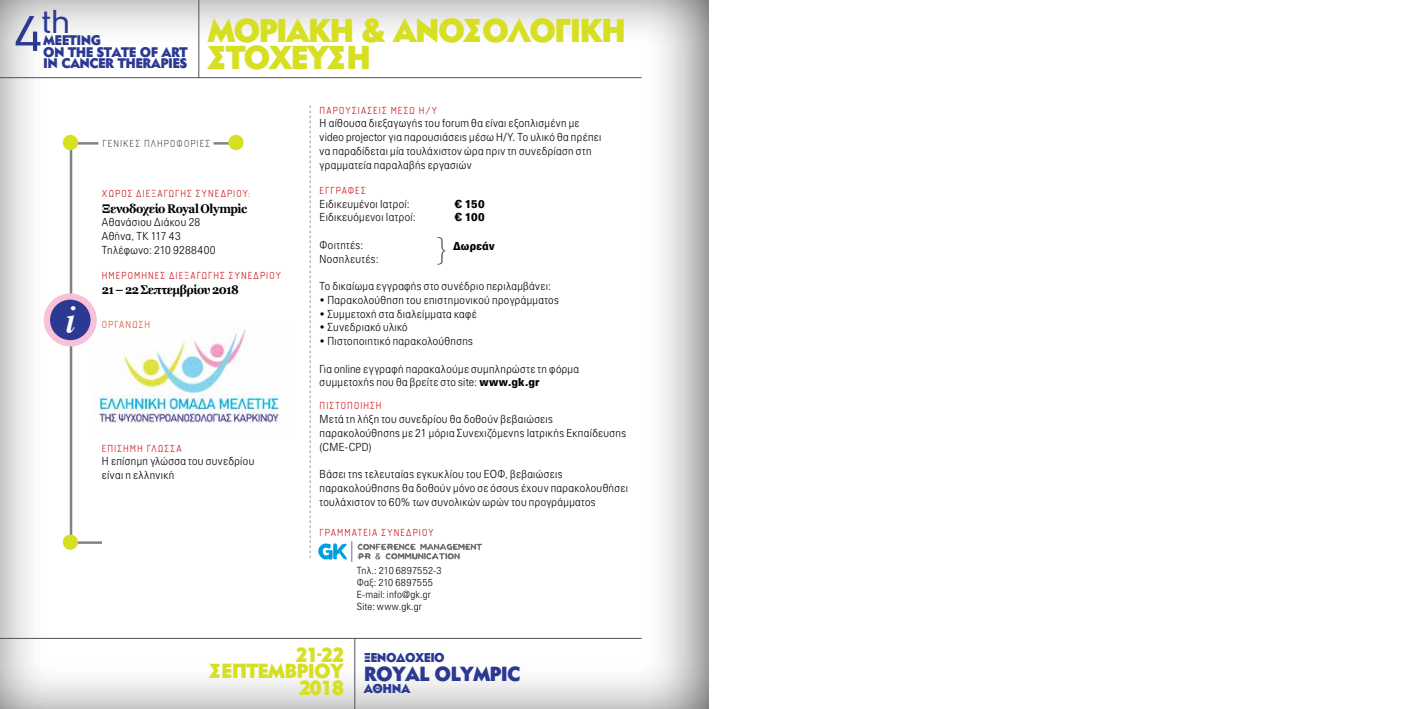
<style>
.page{position:relative;width:1418px;height:709px;background:#fff}
.page>*{position:absolute;margin:0;border:0;box-sizing:border-box;transform-origin:0 0}
.t1{font:italic 700 39.12px "Times";color:#fff;scale:.87 1}
.t2{font:32.62px/27.5px "CF Daphne";letter-spacing:-.06em;color:#d7df23}
.t3{font:32.38px "CF Din";color:#2b3992;scale:1.15 1}
.t4{font:100 31.75px "PF Paperback Extra";color:#000;scale:1.39 1}
.t5{font:20.12px/16.8px "CF Daphne";letter-spacing:-.04em;color:#d7df23;text-align:right}
.t6{font:20.12px "CF Daphne";letter-spacing:-.04em;color:#2b3992}
.t7{font:13.75px/11.4px "CF Daphne";letter-spacing:-.04em;color:#2b3992}
.t8{font:12.62px "CF Daphne";letter-spacing:-.04em;color:#2b3992}
.t9{font:700 12.5px "Georgia";letter-spacing:-.035em;color:#000;scale:.92 1}
.t10{font:300 11.25px/13.8px "PF Paperback";letter-spacing:.035em;color:#000}
.t11{font:900 11.25px "PF Paperback";letter-spacing:.01em;color:#000}
.t12{font:300 10.62px "PF Isotext";letter-spacing:.105em;color:#cb0e15}
.t13{font:300 10.62px "PF Isotext";letter-spacing:.105em;color:#4d4d4f}
.t14{font:300 10.62px "PF Isotext";color:#d85028}
.t15{font:300 10px/12.2px "PF Paperback";letter-spacing:.02em;color:#000}
.s1{font-size:49px}
.s2{font-weight:900}
</style>
<div class="page">
<div style="left:0;top:0;width:709px;height:709px;background:#000;opacity:.75"></div>
<svg style="left:310px;top:106px;width:1px;height:452px"></svg>
<svg style="left:318px;top:541px;width:164px;height:20px"></svg>
<hr style="left:77px;top:541px;width:25px;height:3px;background:#808285">
<hr style="left:70px;top:147px;width:2px;height:150px;background:#808285">
<hr style="left:77px;top:142px;width:21px;height:3px;background:#808285">
<hr style="left:213px;top:142px;width:18px;height:3px;background:#808285">
<hr style="left:70px;top:337px;width:2px;height:199px;background:#808285">
<svg style="left:47px;top:296px;width:47px;height:47px"></svg>
<div style="left:44px;top:293px;width:53px;height:53px;border:6px solid #f8c1d9;border-radius:50%"></div>
<div style="left:63px;top:534px;width:15px;height:16px;background:#d7df23;border-radius:50%"></div>
<div style="left:63px;top:135px;width:15px;height:15px;background:#d7df23;border-radius:50%"></div>
<div style="left:228px;top:135px;width:16px;height:15px;background:#d7df23;border-radius:50%"></div>
<hr style="left:198px;top:0;width:1px;height:78px;background:#515254">
<hr style="left:0;top:77px;width:641px;height:1px;background:#515254">
<hr style="left:354px;top:638px;width:1px;height:71px;background:#515254">
<hr style="left:0;top:638px;width:641px;height:1px;background:#515254">
<img style="left:92px;top:322px;width:198px;height:113px">
<h3 class="t3" style="left:14px;top:4px;width:50px"><span class="s1">4</span>th</h3>
<h2 class="t2" style="left:207px;top:19px;width:420px">ΜΟΡΙΑΚΗ &amp; ΑΝΟΣΟΛΟΓΙΚΗ<br>ΣΤΟΧΕΥΣΗ</h2>
<p class="t7" style="left:43px;top:36px;width:146px">MEETING<br>ON THE STATE OF ART<br>IN CANCER THERAPIES</p>
<h1 class="t1" style="left:66px;top:283px;width:12px">i</h1>
<p class="t13" style="left:102px;top:138px;width:109px">ΓΕΝΙΚΕΣ ΠΛΗΡΟΦΟΡΙΕΣ</p>
<p class="t12" style="left:102px;top:188px;width:149px">ΧΩΡΟΣ ΔΙΕΞΑΓΩΓΗΣ ΣΥΝΕΔΡΙΟΥ:</p>
<p class="t9" style="left:102px;top:199px;width:159px">Ξενοδοχείο Royal Olympic</p>
<p class="t10" style="left:102px;top:215px;width:115px">Αθανάσιου Διάκου 28<br>Αθήνα, ΤΚ 117 43<br>Τηλέφωνο: 210 9288400</p>
<p class="t12" style="left:102px;top:270px;width:134px">ΗΜΕΡΟΜΗΝeσ ΔΙΕΞΑΓΩΓΗΣ συνεδρίου</p>
<p class="t9" style="left:102px;top:280px;width:150px">21 – 22 Σεπτεμβρίου 2018</p>
<p class="t14" style="left:102px;top:319px;width:14px">Οργάνωση</p>
<p class="t12" style="left:102px;top:442px;width:13px">Επίσημη</p>
<p class="t12" style="left:147px;top:442px;width:18px">γλώσσα</p>
<p class="t10" style="left:102px;top:454px;width:154px">Η επίσημη γλώσσα του συνεδρίου είναι η ελληνική</p>
<p class="t12" style="left:320px;top:105px;width:14px">Παρουσιάσεις</p>
<p class="t12" style="left:391px;top:105px;width:7px">μέσω</p>
<p class="t12" style="left:419px;top:105px;width:20px">Η/Υ</p>
<p class="t10" style="left:320px;top:116px;width:283px">Η αίθουσα διεξαγωγής του forum θα είναι εξοπλισμένη με video projector για παρουσιάσεις μέσω Η/Υ. Το υλικό θα πρέπει να παραδίδεται μία τουλάχιστον ώρα πριν τη συνεδρίαση στη γραμματεία παραλαβής εργασιών</p>
<p class="t12" style="left:320px;top:185px;width:47px">ΕΓΓΡΑΦΕΣ</p>
<p class="t10" style="left:320px;top:196px;width:92px">Ειδικευμένοι Ιατροί:</p>
<p class="t11" style="left:455px;top:197px;width:31px">€ 150</p>
<p class="t10" style="left:320px;top:210px;width:97px">Ειδικευόμενοι Ιατροί:</p>
<p class="t11" style="left:454px;top:210px;width:31px">€ 100</p>
<p class="t10" style="left:319px;top:238px;width:60px">Φοιτητές:<br>Νοσηλευτές:</p>
<p class="t10" style="left:319px;top:279px;width:233px">Το δικαίωμα εγγραφής στο συνέδριο περιλαμβάνει:</p>
<p class="t10" style="left:319px;top:293px;width:241px">• Παρακολούθηση του επιστημονικού προγράμματος</p>
<p class="t10" style="left:319px;top:306px;width:158px">• Συμμετοχή στα διαλείμματα καφέ</p>
<p class="t10" style="left:319px;top:320px;width:90px">• Συνεδριακό υλικό</p>
<p class="t10" style="left:319px;top:334px;width:155px">• Πιστοποιητικό παρακολούθησης</p>
<p class="t10" style="left:319px;top:361px;width:261px">Για online εγγραφή παρακαλούμε συμπληρώστε τη φόρμα συμμετοχής που θα βρείτε στο site: <span class="s2">www.gk.gr</span></p>
<p class="t12" style="left:320px;top:400px;width:63px">ΠΙΣΤΟΠΟΙΗΣΗ</p>
<p class="t10" style="left:320px;top:412px;width:308px">Μετά τη λήξη του συνεδρίου θα δοθούν βεβαιώσεις παρακολούθησης με 21 μόρια Συνεχιζόμενης Ιατρικής Εκπαίδευσης (CME-CPD)</p>
<p class="t10" style="left:320px;top:467px;width:310px">Βάσει της τελευταίας εγκυκλίου του ΕΟΦ, βεβαιώσεις παρακολούθησης θα δοθούν μόνο σε όσους έχουν παρακολουθήσει τουλάχιστον το 60% των συνολικών ωρών του προγράμματος</p>
<p class="t12" style="left:320px;top:526px;width:69px">ΓΡΑΜΜΑΤΕΙΑ συνεδρίου</p>
<p class="t15" style="left:357px;top:563px;width:86px">Τηλ.: 210 6897552-3<br>Φαξ: 210 6897555<br>Ε-mail: info@gk.gr<br>Site: www.gk.gr</p>
<h3 class="t4" style="left:435px;top:230px;width:9px">}</h3>
<p class="t11" style="left:453px;top:239px;width:43px">Δωρεάν</p>
<h3 class="t5" style="left:209px;top:647px;width:136px">21-22<br>ΣΕΠΤΕΜΒΡΙΟΥ<br>2018</h3>
<p class="t8" style="left:364px;top:651px;width:83px">ΞΕΝΟΔΟΧΕΊΟ</p>
<h3 class="t6" style="left:364px;top:664px;width:158px">ROYAL OLYMPIC</h3>
<p class="t8" style="left:364px;top:683px;width:48px">ΑΘΉΝΑ</p>
</div>
